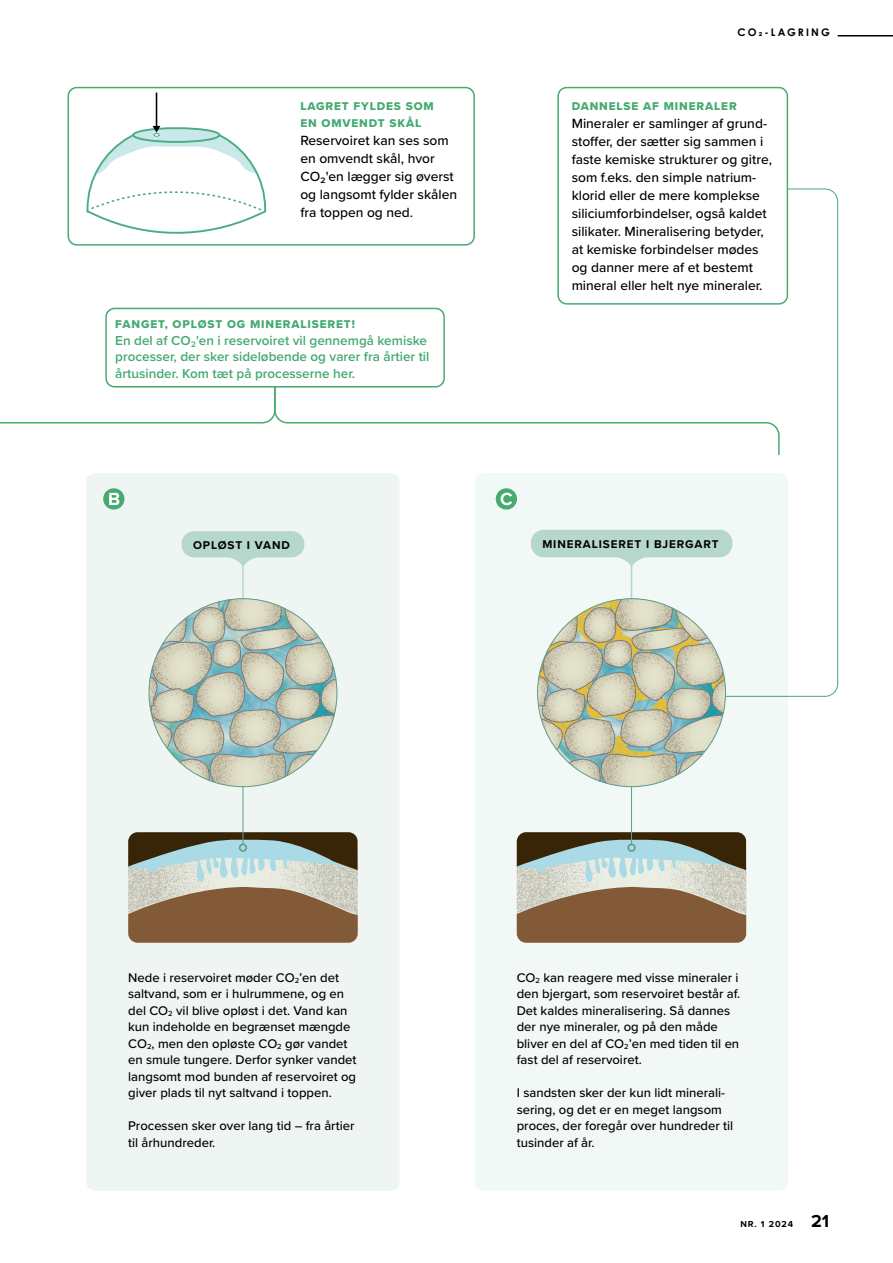
<style>
.page{position:relative;width:893px;height:1263px;background:#fff}
.page>*{position:absolute;margin:0;border:0;box-sizing:border-box;transform-origin:0 0}
.t1{font:500 13.8px/18px "Proxima Nova";color:#000}
.t2{font:600 13.5px/16.5px "Proxima Nova";color:#46aa71}
.t3{font:500 13.05px/16.5px "Proxima Nova";color:#000}
.t4{font:11.7px/16.5px "Proxima Nova Extrabld";letter-spacing:.075em;color:#46aa71}
.t5{font:700 11.7px "Proxima Nova";letter-spacing:.075em;color:#000}
.t6{font:700 10.5px "Century Gothic Pro";letter-spacing:.2em;color:#000}
.t7{font:700 9px "Proxima Nova";color:#000}
.s1{font-weight:600}
.s2{font-size:18px}
</style>
<div class="page">
<div style="left:86px;top:473px;width:314px;height:718px;background:#eff5f2;border-radius:9px"></div>
<div style="left:475px;top:473px;width:313px;height:718px;background:#f1f8f5;border-radius:9px"></div>
<hr style="left:838px;top:35px;width:55px;height:2px;background:#000">
<div style="left:182px;top:531px;width:122px;height:26px;background:#b6d7cb;border-radius:13px"></div>
<div style="left:531px;top:530px;width:201px;height:27px;background:#b6d7cb;border-radius:13px"></div>
<div style="left:68px;top:87px;width:407px;height:159px;border:2px solid #46aa71;border-radius:9px"></div>
<div style="left:557px;top:87px;width:231px;height:218px;border:2px solid #46aa71;border-radius:9px"></div>
<hr style="left:242px;top:563px;width:2px;height:41px;background:#b6d7cb">
<hr style="left:631px;top:563px;width:1px;height:41px;background:#b6d7cb">
<svg style="left:227px;top:557px;width:31px;height:8px"></svg>
<svg style="left:616px;top:557px;width:31px;height:9px"></svg>
<svg style="left:496px;top:488px;width:21px;height:22px"></svg>
<svg style="left:501px;top:493px;width:11px;height:12px"></svg>
<svg style="left:103px;top:488px;width:21px;height:22px"></svg>
<svg style="left:109px;top:493px;width:10px;height:12px"></svg>
<svg style="left:128px;top:832px;width:230px;height:111px;background:#958974"></svg>
<svg style="left:517px;top:832px;width:229px;height:111px;background:#958974"></svg>
<svg style="left:149px;top:599px;width:188px;height:188px"></svg>
<svg style="left:537px;top:599px;width:188px;height:188px"></svg>
<hr style="left:631px;top:787px;width:1px;height:57px;background:#619d89">
<div style="left:627px;top:843px;width:9px;height:9px;border:2px solid #619d89;border-radius:50%"></div>
<hr style="left:243px;top:787px;width:1px;height:57px;background:#619d89">
<div style="left:239px;top:843px;width:8px;height:9px;border:2px solid #619d89;border-radius:50%"></div>
<svg style="left:0;top:385px;width:725px;height:39px"></svg>
<div style="left:105px;top:308px;width:340px;height:79px;border:2px solid #46aa71;border-radius:9px"></div>
<svg style="left:725px;top:188px;width:113px;height:509px"></svg>
<hr style="left:156px;top:93px;width:1px;height:34px;background:#000">
<svg style="left:85px;top:126px;width:183px;height:120px"></svg>
<p class="t4" style="left:300px;top:98px;width:135px">LAGRET FYLDES SOM<br>EN OMVENDT SKÅL</p>
<p class="t1" style="left:300px;top:131px;width:158px">Reservoiret kan ses som en omvendt skål, hvor<br>CO<span class="s1">₂</span>'en lægger sig øverst og langsomt fylder skålen fra toppen og ned.</p>
<p class="t4" style="left:115px;top:316px;width:241px">FANGET, OPLØST OG MINERALISERET!</p>
<p class="t2" style="left:115px;top:331px;width:316px">En del af CO₂'en i reservoiret vil gennemgå kemiske processer, der sker sideløbende og varer fra årtier til årtusinder. Kom tæt på processerne her.</p>
<p class="t6" style="left:738px;top:26px;width:94px">CO2-LAGRING</p>
<p class="t4" style="left:572px;top:98px;width:167px">DANNELSE AF MINERALER</p>
<p class="t1" style="left:572px;top:114px;width:202px">Mineraler er samlinger af grund&shy;stoffer, der sætter sig sammen i faste kemiske strukturer og gitre, som f.eks. den simple natrium&shy;klorid eller de mere komplekse siliciumforbindelser, også kaldet silikater. Mineralisering betyder, at kemiske forbindelser mødes og danner mere af et bestemt mineral eller helt nye mineraler.</p>
<p class="t5" style="left:193px;top:536px;width:98px">OPLØST I VAND</p>
<p class="t5" style="left:542px;top:535px;width:178px">MINERALISERET I BJERGART</p>
<p class="t3" style="left:128px;top:969px;width:230px">Nede i reservoiret møder CO<sub>2</sub>’en det saltvand, som er i hulrummene, og en del CO<sub>2</sub> vil blive opløst i det. Vand kan kun indeholde en begrænset mængde CO<sub>2</sub>, men den opløste CO<sub>2</sub> gør vandet en smule tungere. Derfor synker vandet langsomt mod bunden af reservoiret og giver plads til nyt saltvand i toppen.</p>
<p class="t3" style="left:128px;top:1117px;width:228px">Processen sker over lang tid – fra årtier til århundreder.</p>
<p class="t3" style="left:517px;top:969px;width:225px">CO<sub>2</sub> kan reagere med visse mineraler i den bjergart, som reservoiret består af.<br>Det kaldes mineralisering. Så dannes der nye mineraler, og på den måde bliver en del af CO<sub>2</sub>’en med tiden til en fast del af reservoiret.</p>
<p class="t3" style="left:517px;top:1084px;width:218px">I sandsten sker der kun lidt minerali&shy;sering, og det er en meget langsom proces, der foregår over hundreder til tusinder af år.</p>
<p class="t7" style="left:740px;top:1217px;width:90px">NR. 1 2024 <span class="s2">21</span></p>
</div>
